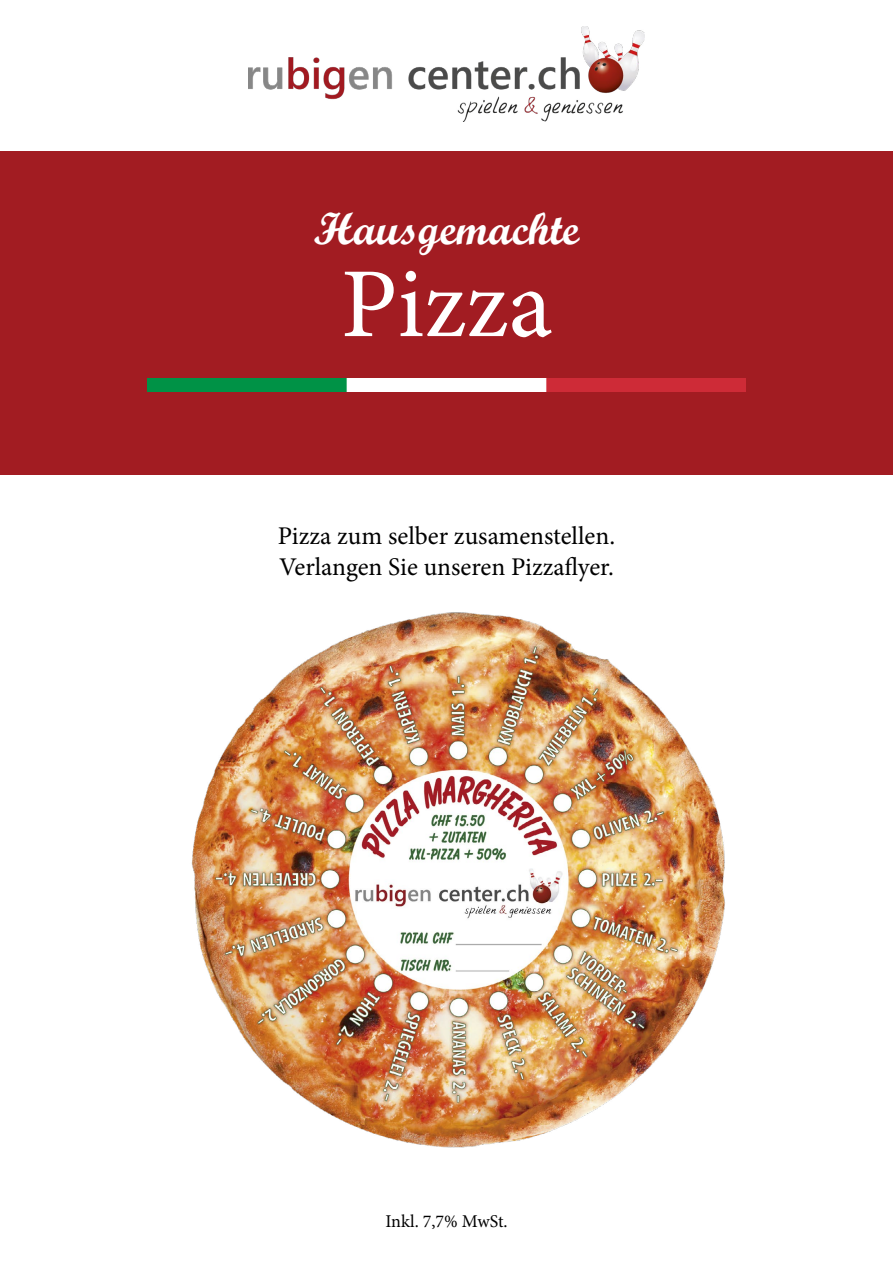
<style>
.page{position:relative;width:893px;height:1263px;background:#fff}
.page>*{position:absolute;margin:0;border:0;box-sizing:border-box;transform-origin:0 0}
.t1{font:99px "Minion Variable Concept";color:#fff}
.t2{font:45px "Script MT Bold";color:#fff}
.t3{font:25.5px/30.6px "Minion Pro";color:#000}
.t4{font:18px "Minion Pro";letter-spacing:-.005em;color:#000}
</style>
<div class="page">
<img style="left:249px;top:26px;width:395px;height:95px">
<div style="left:0;top:151px;width:893px;height:324px;background:#a21c22"></div>
<img style="left:147px;top:378px;width:599px;height:13px">
<img style="left:191px;top:612px;width:534px;height:536px">
<h2 class="t2" style="left:314px;top:201px;width:267px">Hausgemachte</h2>
<h1 class="t1" style="left:340px;top:235px;width:214px">Pizza</h1>
<p class="t3" style="left:278px;top:521px;width:339px">Pizza zum selber zusamenstellen.<br>Verlangen Sie unseren Pizzaflyer.</p>
<p class="t4" style="left:385px;top:1209px;width:124px">Inkl. 7,7% MwSt.</p>
</div>
